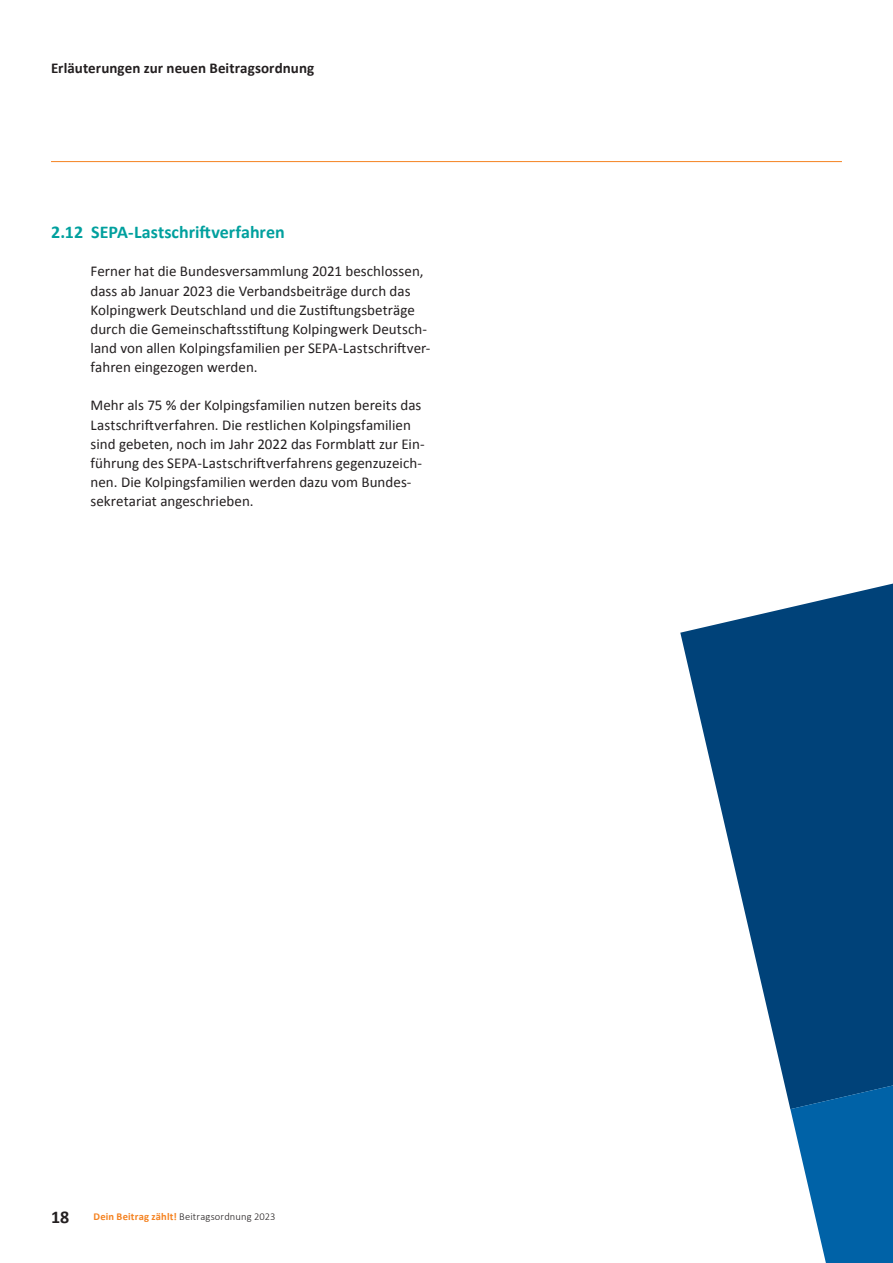
<style>
.page{position:relative;width:893px;height:1263px;background:#fff}
.page>*{position:absolute;margin:0;border:0;box-sizing:border-box;transform-origin:0 0}
.t1{font:700 18px "Calibri";color:#00a09e}
.t2{font:700 18px "Calibri";color:#231f20}
.t3{font:15px/19.2px "Calibri";color:#231f20}
.t4{font:700 15px "Calibri";letter-spacing:.005em;color:#231f20}
.t5{font:300 10.5px "Calibri";letter-spacing:.015em;color:#231f20}
.s1{font-weight:700;color:#f58220}
</style>
<div class="page">
<hr style="left:51px;top:161px;width:791px;height:1px;background:#f58220">
<svg style="left:680px;top:584px;width:213px;height:524px;fill:#004279"></svg>
<svg style="left:790px;top:1085px;width:103px;height:178px;background:#2777b1"></svg>
<p class="t4" style="left:51px;top:58px;width:265px">Erläuterungen zur neuen Beitragsordnung</p>
<p class="t1" style="left:51px;top:221px;width:235px">2.12 SEPA-Lastschriftverfahren</p>
<p class="t3" style="left:91px;top:262px;width:341px">Ferner hat die Bundesversammlung 2021 beschlossen, dass ab Januar 2023 die Verbandsbeiträge durch das Kolpingwerk Deutschland und die Zustiftungsbeträge durch die Gemeinschaftsstiftung Kolpingwerk Deutsch&shy;land von allen Kolpingsfamilien per SEPA-Lastschriftver&shy;fahren eingezogen werden.</p>
<p class="t3" style="left:91px;top:396px;width:336px">Mehr als 75 % der Kolpingsfamilien nutzen bereits das Lastschriftverfahren. Die restlichen Kolpingsfamilien sind gebeten, noch im Jahr 2022 das Formblatt zur Ein&shy;führung des SEPA-Lastschriftverfahrens gegenzuzeich&shy;nen. Die Kolpingsfamilien werden dazu vom Bundes&shy;sekretariat angeschrieben.</p>
<p class="t2" style="left:51px;top:1205px;width:20px">18</p>
<p class="t5" style="left:94px;top:1210px;width:184px"><span class="s1">Dein Beitrag zählt!</span> Beitragsordnung 2023</p>
</div>
